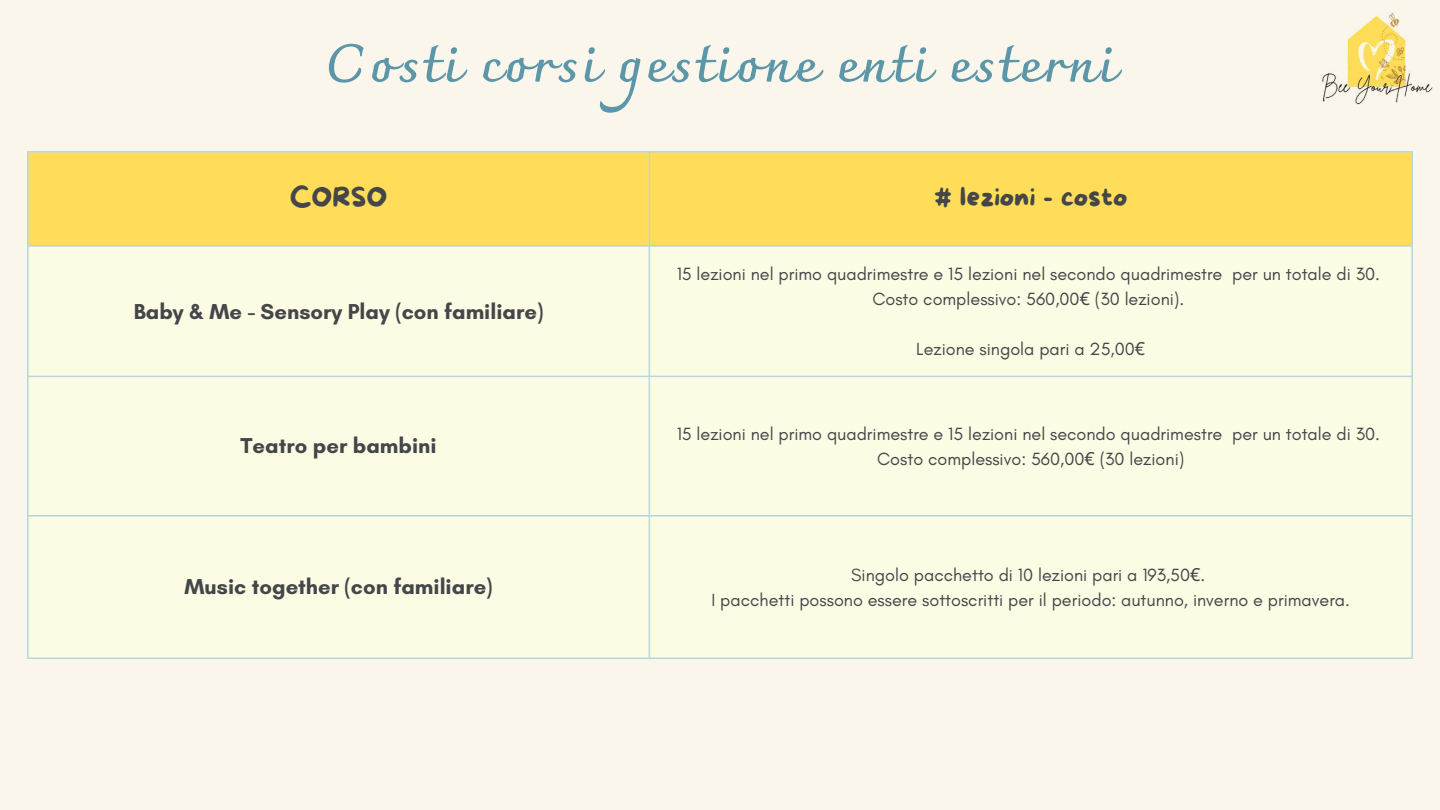
<style>
.page{position:relative;width:1440px;height:810px;background:#fbf6eb}
.page>*{position:absolute;margin:0;border:0;box-sizing:border-box;transform-origin:0 0}
.t1{font:700 53px "Charmonman";letter-spacing:.06em;color:#5b96a9}
.t2{font:27px "More Sugar";color:#444649}
.t3{font:700 22px "Glacial Indifference";color:#444649}
.t4{font:18px/24.8px "Glacial Indifference";color:#444649;text-align:center}
.s1{font-family:"Noto Sans"}
</style>
<div class="page">
<div style="left:29px;top:152px;width:1382px;height:93px;background:#ffdd59"></div>
<svg style="left:29px;top:247px;width:1382px;height:411px"></svg>
<hr style="left:27px;top:152px;width:2px;height:506px;background:#b6d8e1">
<hr style="left:649px;top:152px;width:1px;height:506px;background:#b6d8e1">
<hr style="left:1411px;top:152px;width:2px;height:506px;background:#b6d8e1">
<hr style="left:27px;top:151px;width:1386px;height:1px;background:#b6d8e1">
<hr style="left:27px;top:245px;width:1386px;height:2px;background:#b6d8e1">
<hr style="left:27px;top:376px;width:1386px;height:1px;background:#b6d8e1">
<hr style="left:27px;top:515px;width:1386px;height:2px;background:#b6d8e1">
<hr style="left:27px;top:658px;width:1386px;height:1px;background:#b6d8e1">
<img style="left:1322px;top:13px;width:111px;height:92px">
<h1 class="t1" style="left:325px;top:32px;width:791px">Costi corsi gestione enti esterni</h1>
<h2 class="t2" style="left:290px;top:182px;width:99px">CORSO</h2>
<h2 class="t2" style="left:934px;top:182px;width:194px"># lezioni - costo</h2>
<p class="t3" style="left:134px;top:298px;width:411px">Baby &amp; Me - Sensory Play (con familiare)</p>
<p class="t4" style="left:677px;top:262px;width:705px">15 lezioni nel primo quadrimestre e 15 lezioni nel secondo quadrimestre per un totale di 30.<br>Costo complessivo: 560,00<span class="s1">€</span> (30 lezioni).</p>
<p class="t4" style="left:916px;top:336px;width:230px">Lezione singola pari a 25,00<span class="s1">€</span></p>
<p class="t3" style="left:241px;top:432px;width:198px">Teatro per bambini</p>
<p class="t4" style="left:677px;top:421px;width:705px">15 lezioni nel primo quadrimestre e 15 lezioni nel secondo quadrimestre per un totale di 30.<br>Costo complessivo: 560,00<span class="s1">€</span> (30 lezioni)</p>
<p class="t3" style="left:185px;top:573px;width:310px">Music together (con familiare)</p>
<p class="t4" style="left:712px;top:562px;width:640px">Singolo pacchetto di 10 lezioni pari a 193,50<span class="s1">€</span>.<br>I pacchetti possono essere sottoscritti per il periodo: autunno, inverno e primavera.</p>
</div>
